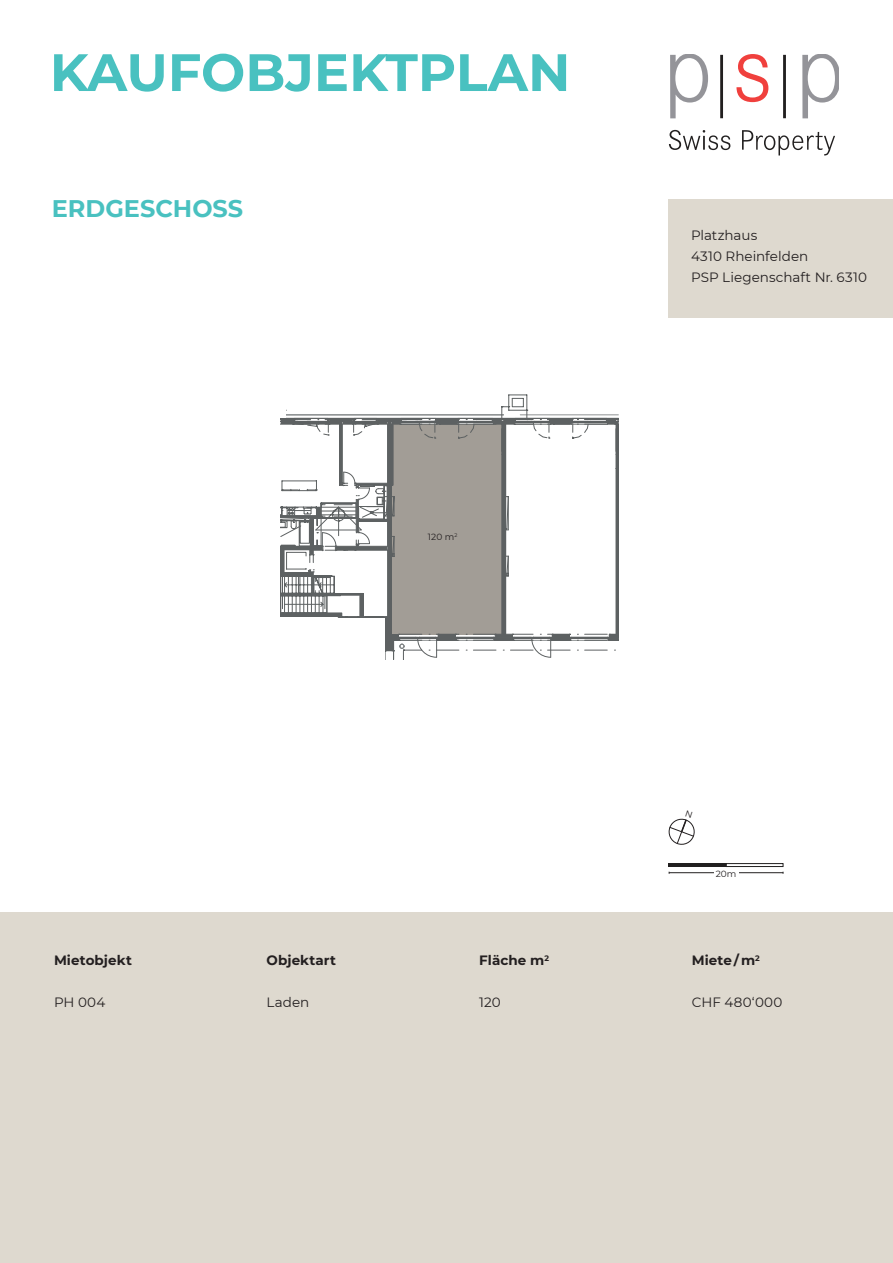
<style>
.page{position:relative;width:893px;height:1263px;background:#fff}
.page>*{position:absolute;margin:0;border:0;box-sizing:border-box;transform-origin:0 0}
.t1{font:700 52.5px "Montserrat";color:#49c1c0}
.t2{font:700 24px "Montserrat";color:#49c1c0}
.t3{font:13.5px "Montserrat";letter-spacing:.005em;color:#231f20}
.t4{font:700 13.5px "Montserrat";letter-spacing:.005em;color:#231f20}
.t5{font:13.5px "Montserrat";letter-spacing:.025em;color:#231f20}
.t6{font:9px "Montserrat";letter-spacing:.005em;color:#231f20}
</style>
<div class="page">
<hr style="left:783px;top:55px;width:3px;height:63px;background:#211f1f">
<hr style="left:720px;top:55px;width:3px;height:63px;background:#211f1f">
<svg style="left:669px;top:130px;width:61px;height:20px"></svg>
<svg style="left:742px;top:130px;width:93px;height:25px"></svg>
<svg style="left:736px;top:54px;width:32px;height:48px"></svg>
<svg style="left:670px;top:54px;width:38px;height:64px"></svg>
<svg style="left:802px;top:54px;width:37px;height:64px"></svg>
<div style="left:0;top:912px;width:893px;height:351px;background:#ded9cf"></div>
<div style="left:669px;top:199px;width:224px;height:119px;background:#ded9cf"></div>
<hr style="left:669px;top:863px;width:57px;height:4px;background:#211f1f">
<div style="left:726px;top:863px;width:57px;height:4px;border:1px solid #211f1f"></div>
<hr style="left:669px;top:872px;width:114px;height:1px;background:#211f1f">
<div style="left:714px;top:868px;width:24px;height:9px;background:#fff"></div>
<hr style="left:639px;top:489px;width:1px;height:46px;background:#5d6162">
<svg style="left:639px;top:489px;width:1px;height:20px"></svg>
<svg style="left:281px;top:414px;width:338px;height:246px"></svg>
<div style="left:274px;top:618px;width:110px;height:68px;background:#fff"></div>
<div style="left:274px;top:349px;width:12px;height:68px;background:#fff"></div>
<svg style="left:668px;top:818px;width:27px;height:27px"></svg>
<p class="t1" style="left:50px;top:35px;width:522px">KAUFOBJEKTPLAN</p>
<p class="t2" style="left:52px;top:191px;width:193px">ERDGESCHOSS</p>
<p class="t6" style="left:428px;top:531px;width:31px">120 m<sup>2</sup></p>
<p class="t3" style="left:691px;top:226px;width:68px">Platzhaus</p>
<p class="t3" style="left:691px;top:247px;width:119px">4310 Rheinfelden</p>
<p class="t3" style="left:691px;top:268px;width:178px">PSP Liegenschaft Nr. 6310</p>
<p class="t6" style="left:716px;top:868px;width:22px">20m</p>
<p class="t4" style="left:54px;top:951px;width:79px">Mietobjekt</p>
<p class="t4" style="left:267px;top:951px;width:71px">Objektart</p>
<p class="t4" style="left:479px;top:951px;width:71px">Fläche m<sup>2</sup></p>
<p class="t4" style="left:692px;top:951px;width:70px">Miete / m<sup>2</sup></p>
<p class="t3" style="left:54px;top:993px;width:53px">PH 004</p>
<p class="t3" style="left:267px;top:993px;width:44px">Laden</p>
<p class="t3" style="left:479px;top:993px;width:23px">120</p>
<p class="t5" style="left:692px;top:993px;width:92px">CHF 480‘000</p>
</div>
